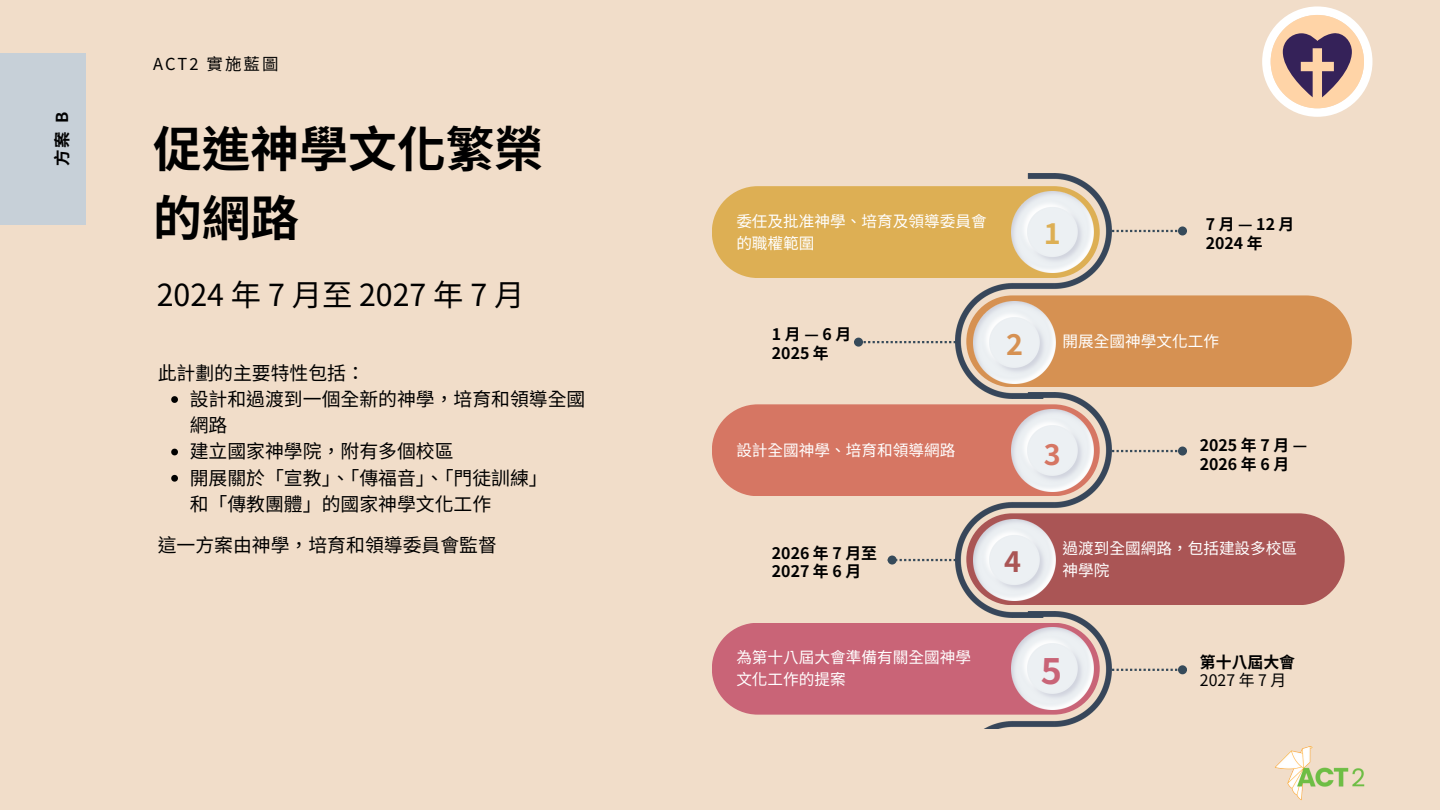
<style>
.page{position:relative;width:1440px;height:810px;background:#f1ddc9}
.page>*{position:absolute;margin:0;border:0;box-sizing:border-box;transform-origin:0 0}
.t1{font:700 48.8px/68.2px "Noto Sans TC";color:#000}
.t2{font:700 36px "Noto Sans TC";color:#c96477}
.t3{font:30.3px "Noto Sans TC";letter-spacing:.11em;color:#000}
.t4{font:700 28.8px "Noto Sans TC";color:#ddaf54}
.t5{font:700 28.8px "Noto Sans TC";color:#d67663}
.t6{font:700 28.8px "Noto Sans TC";color:#d69152}
.t7{font:700 28.8px "Noto Sans TC";color:#a55}
.t8{font:18.9px/26.2px "Noto Sans TC";color:#000}
.t9{font:16.5px "Noto Sans TC";letter-spacing:.125em;color:#000}
.t10{font:700 16.5px "Noto Sans TC";color:#000}
.t11{font:700 15.9px/18.8px "Noto Sans TC";color:#000}
.t12{font:15.9px "Noto Sans TC";color:#000}
.t13{font:15.7px/21.8px "Noto Sans TC";color:#fff}
</style>
<div class="page">
<div style="left:0;top:54px;width:85px;height:171px;background:#c7d0d8"></div>
<svg style="left:171px;top:396px;width:7px;height:7px"></svg>
<svg style="left:171px;top:449px;width:7px;height:6px"></svg>
<svg style="left:171px;top:475px;width:7px;height:7px"></svg>
<img style="left:956px;top:174px;width:156px;height:219px">
<img style="left:956px;top:393px;width:156px;height:218px">
<img style="left:984px;top:611px;width:128px;height:118px">
<div style="left:712px;top:186px;width:388px;height:92px;background:#ddaf54;border-radius:46px"></div>
<img style="left:1011px;top:191px;width:82px;height:82px">
<div style="left:712px;top:404px;width:388px;height:92px;background:#d67663;border-radius:46px"></div>
<div style="left:712px;top:623px;width:388px;height:92px;background:#c96477;border-radius:46px"></div>
<div style="left:966px;top:295px;width:386px;height:92px;background:#d69152;border-radius:46px"></div>
<svg style="left:864px;top:341px;width:92px;height:2px"></svg>
<div style="left:855px;top:339px;width:7px;height:6px;background:#364a5a;border-radius:50%"></div>
<div style="left:854px;top:338px;width:9px;height:9px;border:2px solid #364a5a;border-radius:50%"></div>
<img style="left:974px;top:301px;width:81px;height:82px">
<img style="left:1011px;top:410px;width:82px;height:81px">
<img style="left:1011px;top:628px;width:82px;height:82px">
<div style="left:966px;top:513px;width:379px;height:92px;background:#a55;border-radius:46px"></div>
<svg style="left:897px;top:559px;width:59px;height:2px"></svg>
<div style="left:889px;top:557px;width:7px;height:6px;background:#364a5a;border-radius:50%"></div>
<div style="left:888px;top:556px;width:9px;height:9px;border:2px solid #364a5a;border-radius:50%"></div>
<img style="left:974px;top:519px;width:81px;height:82px">
<svg style="left:1112px;top:450px;width:65px;height:2px"></svg>
<div style="left:1179px;top:448px;width:7px;height:6px;background:#364a5a;border-radius:50%"></div>
<div style="left:1178px;top:447px;width:9px;height:9px;border:2px solid #364a5a;border-radius:50%"></div>
<svg style="left:1112px;top:669px;width:65px;height:2px"></svg>
<div style="left:1179px;top:666px;width:7px;height:7px;background:#364a5a;border-radius:50%"></div>
<div style="left:1178px;top:665px;width:9px;height:9px;border:2px solid #364a5a;border-radius:50%"></div>
<svg style="left:1112px;top:230px;width:65px;height:2px"></svg>
<div style="left:1179px;top:228px;width:7px;height:6px;background:#364a5a;border-radius:50%"></div>
<div style="left:1178px;top:226px;width:9px;height:9px;border:2px solid #364a5a;border-radius:50%"></div>
<svg style="left:1262px;top:6px;width:110px;height:111px"></svg>
<img style="left:1274px;top:746px;width:91px;height:55px">
<p class="t10" style="left:49px;top:166px;width:56px;rotate:-90deg">方案B</p>
<p class="t9" style="left:153px;top:51px;width:127px">ACT2 實施藍圖</p>
<h4 class="t1" style="left:153px;top:112px;width:392px">促進神學文化繁榮的網路</h4>
<h5 class="t3" style="left:157px;top:271px;width:363px">2024年7月至 2027年7月</h5>
<h1 class="t8" style="left:158px;top:358px;width:209px">此計劃的主要特性包括：</h1>
<h2 class="t8" style="left:190px;top:385px;width:397px">設計和過渡到一個全新的神學，培育和領導全國網路</h2>
<h3 class="t8" style="left:190px;top:437px;width:265px">建立國家神學院，附有多個校區</h3>
<p class="t8" style="left:190px;top:463px;width:360px">開展關於「宣教」、「傳福音」、「門徒訓練」和「傳教團體」的國家神學文化工作</p>
<p class="t8" style="left:158px;top:531px;width:341px">這一方案由神學，培育和領導委員會監督</p>
<p class="t13" style="left:736px;top:209px;width:252px">委任及批准神學、培育及領導委員會的職權範圍</p>
<h6 class="t4" style="left:1044px;top:210px;width:14px">1</h6>
<p class="t11" style="left:1206px;top:214px;width:87px">7月 —12月</p>
<p class="t11" style="left:1206px;top:233px;width:58px">2024 年</p>
<h4 class="t11" style="left:772px;top:324px;width:78px">1月 —6月</h4>
<p class="t11" style="left:772px;top:342px;width:58px">2025 年</p>
<h6 class="t6" style="left:1006px;top:321px;width:16px">2</h6>
<h4 class="t13" style="left:1063px;top:329px;width:158px">開展全國神學文化工作</h4>
<p class="t13" style="left:736px;top:438px;width:221px">設計全國神學、培育和領導網路</p>
<p class="t5" style="left:1044px;top:431px;width:16px">3</p>
<h4 class="t11" style="left:1200px;top:435px;width:109px">2025年7月 —<br>2026 年 6 月</h4>
<p class="t11" style="left:772px;top:542px;width:105px">2026年7月至<br>2027 年 6 月</p>
<p class="t7" style="left:1004px;top:539px;width:17px">4</p>
<p class="t13" style="left:1063px;top:536px;width:236px">過渡到全國網路，包括建設多校區神學院</p>
<p class="t13" style="left:736px;top:646px;width:236px">為第十八屆大會準備有關全國神學文化工作的提案</p>
<h4 class="t2" style="left:1041px;top:642px;width:20px">5</h4>
<p class="t11" style="left:1200px;top:652px;width:97px">第十八屆大會</p>
<p class="t12" style="left:1200px;top:668px;width:85px">2027 年 7 月</p>
</div>
